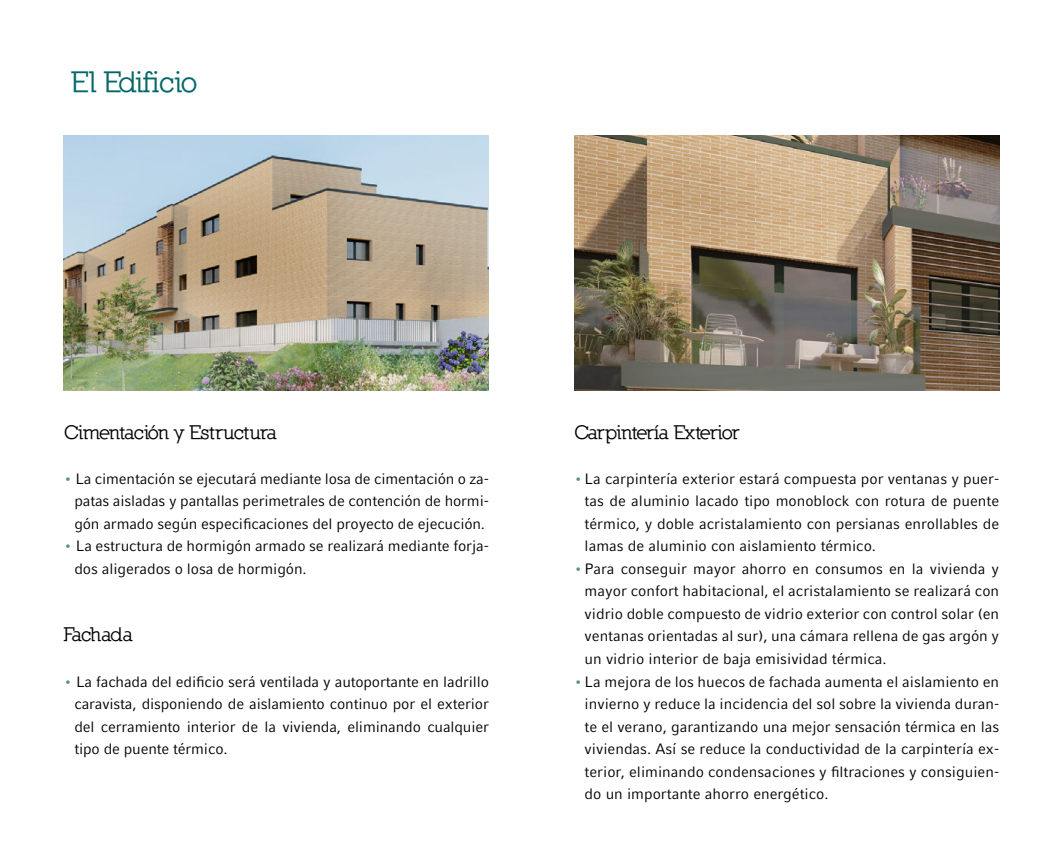
<style>
.page{position:relative;width:1063px;height:851px;background:#fff}
.page>*{position:absolute;margin:0;border:0;box-sizing:border-box;transform-origin:0 0}
.t1{font:700 30px "Nilland";letter-spacing:-.015em;color:#046766}
.t2{font:700 20px "Nilland";letter-spacing:-.035em;color:#000}
.t3{font:15px/22.5px "Compatil Fact LT";letter-spacing:-.005em;color:#000;text-align:justify}
.s1{color:#5b917f}
</style>
<div class="page">
<img style="left:64px;top:135px;width:425px;height:255px">
<img style="left:574px;top:135px;width:425px;height:255px">
<h1 class="t1" style="left:71px;top:64px;width:128px">El Edificio</h1>
<h2 class="t2" style="left:64px;top:420px;width:214px">Cimentación y Estructura</h2>
<p class="t3" style="left:74px;top:467px;width:416px;text-indent:-11px"><span class="s1">•</span> La cimentación se ejecutará mediante losa de cimentación o za&shy;patas aisladas y pantallas perimetrales de contención de hormi&shy;gón armado según especificaciones del proyecto de ejecución.</p>
<p class="t3" style="left:74px;top:534px;width:416px;text-indent:-11px"><span class="s1">•</span> La estructura de hormigón armado se realizará mediante forja&shy;dos aligerados o losa de hormigón.</p>
<h2 class="t2" style="left:64px;top:623px;width:70px">Fachada</h2>
<p class="t3" style="left:74px;top:669px;width:416px;text-indent:-11px"><span class="s1">•</span> La fachada del edificio será ventilada y autoportante en ladrillo caravista, disponiendo de aislamiento continuo por el exterior del cerramiento interior de la vivienda, eliminando cualquier tipo de puente térmico.</p>
<h2 class="t2" style="left:574px;top:420px;width:167px">Carpintería Exterior</h2>
<p class="t3" style="left:585px;top:467px;width:416px;text-indent:-11px"><span class="s1">•</span> La carpintería exterior estará compuesta por ventanas y puer&shy;tas de aluminio lacado tipo monoblock con rotura de puente térmico, y doble acristalamiento con persianas enrollables de lamas de aluminio con aislamiento térmico.</p>
<p class="t3" style="left:585px;top:557px;width:416px;text-indent:-11px"><span class="s1">•</span> Para conseguir mayor ahorro en consumos en la vivienda y mayor confort habitacional, el acristalamiento se realizará con vidrio doble compuesto de vidrio exterior con control solar (en ventanas orientadas al sur), una cámara rellena de gas argón y un vidrio interior de baja emisividad térmica.</p>
<p class="t3" style="left:585px;top:669px;width:416px;text-indent:-11px"><span class="s1">•</span> La mejora de los huecos de fachada aumenta el aislamiento en invierno y reduce la incidencia del sol sobre la vivienda duran&shy;te el verano, garantizando una mejor sensación térmica en las viviendas. Así se reduce la conductividad de la carpintería ex&shy;terior, eliminando condensaciones y filtraciones y consiguien&shy;do un importante ahorro energético.</p>
</div>
